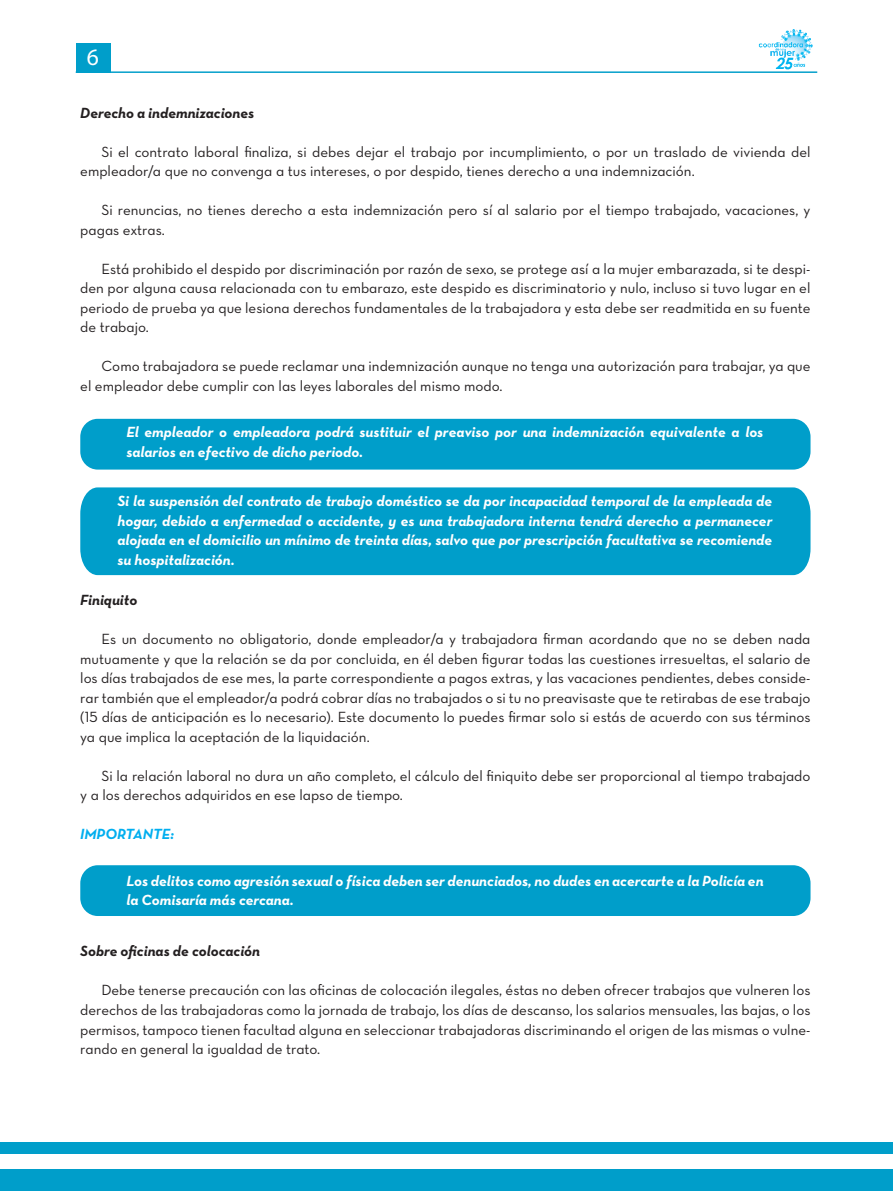
<style>
.page{position:relative;width:893px;height:1191px;background:#fff}
.page>*{position:absolute;margin:0;border:0;box-sizing:border-box;transform-origin:0 0}
.t1{font:23.55px "Myriad Pro";color:#fff}
.t2{font:15px/19.5px "Neutra Text Book Alt";color:#231f20}
.t3{font:italic 700 15px/19.5px "Neutra Text";color:#fff}
.t4{font:italic 700 15px "Neutra Text";color:#231f20}
.t5{font:italic 700 15px "Neutra Text";color:#00aeef}
</style>
<div class="page">
<div style="left:80px;top:487px;width:730px;height:88px;background:#009eca"></div>
<div style="left:76px;top:43px;width:34px;height:30px;background:#009eca"></div>
<div style="left:0;top:1142px;width:893px;height:12px;background:#009eca"></div>
<div style="left:0;top:1169px;width:893px;height:22px;background:#009eca"></div>
<div style="left:80px;top:419px;width:730px;height:50px;background:#009eca;border-radius:18px"></div>
<div style="left:80px;top:865px;width:730px;height:51px;background:#009eca;border-radius:18px"></div>
<img style="left:758px;top:29px;width:55px;height:41px">
<hr style="left:76px;top:71px;width:741px;height:2px;background:#009eca">
<h1 class="t1" style="left:87px;top:42px;width:14px">6</h1>
<p class="t4" style="left:80px;top:103px;width:176px">Derecho a indemnizaciones</p>
<p class="t2" style="left:80px;top:142px;width:732px;text-indent:21px">Si el contrato laboral finaliza, si debes dejar el trabajo por incumplimiento, o por un traslado de vivienda del empleador/a que no convenga a tus intereses, o por despido, tienes derecho a una indemnización.</p>
<p class="t2" style="left:80px;top:200px;width:732px;text-indent:21px">Si renuncias, no tienes derecho a esta indemnización pero sí al salario por el tiempo trabajado, vacaciones, y pagas extras.</p>
<p class="t2" style="left:80px;top:259px;width:732px;text-align:justify;text-indent:21px">Está prohibido el despido por discriminación por razón de sexo, se protege así a la mujer embarazada, si te despi&shy;den por alguna causa relacionada con tu embarazo, este despido es discriminatorio y nulo, incluso si tuvo lugar en el periodo de prueba ya que lesiona derechos fundamentales de la trabajadora y esta debe ser readmitida en su fuente de trabajo.</p>
<p class="t2" style="left:80px;top:356px;width:732px;text-indent:21px">Como trabajadora se puede reclamar una indemnización aunque no tenga una autorización para trabajar, ya que el empleador debe cumplir con las leyes laborales del mismo modo.</p>
<p class="t3" style="left:126px;top:422px;width:639px">El empleador o empleadora podrá sustituir el preaviso por una indemnización equivalente a los salarios en efectivo de dicho periodo.</p>
<p class="t3" style="left:118px;top:491px;width:656px;text-align:justify">Si la suspensión del contrato de trabajo doméstico se da por incapacidad temporal de la empleada de hogar, debido a enfermedad o accidente, y es una trabajadora interna tendrá derecho a permanecer alojada en el domicilio un mínimo de treinta días, salvo que por prescripción facultativa se recomiende su hospitalización.</p>
<p class="t4" style="left:80px;top:591px;width:59px">Finiquito</p>
<p class="t2" style="left:80px;top:629px;width:732px;text-align:justify;text-indent:21px">Es un documento no obligatorio, donde empleador/a y trabajadora firman acordando que no se deben nada mutuamente y que la relación se da por concluida, en él deben figurar todas las cuestiones irresueltas, el salario de los días trabajados de ese mes, la parte correspondiente a pagos extras, y las vacaciones pendientes, debes conside&shy;rar también que el empleador/a podrá cobrar días no trabajados o si tu no preavisaste que te retirabas de ese trabajo (15 días de anticipación es lo necesario). Este documento lo puedes firmar solo si estás de acuerdo con sus términos ya que implica la aceptación de la liquidación.</p>
<p class="t2" style="left:80px;top:766px;width:732px;text-indent:21px">Si la relación laboral no dura un año completo, el cálculo del finiquito debe ser proporcional al tiempo trabajado y a los derechos adquiridos en ese lapso de tiempo.</p>
<p class="t5" style="left:80px;top:825px;width:95px">IMPORTANTE:</p>
<p class="t3" style="left:126px;top:870px;width:639px">Los delitos como agresión sexual o física deben ser denunciados, no dudes en acercarte a la Policía en la Comisaría más cercana.</p>
<p class="t4" style="left:80px;top:942px;width:181px">Sobre oficinas de colocación</p>
<p class="t2" style="left:80px;top:980px;width:732px;text-align:justify;text-indent:21px">Debe tenerse precaución con las oficinas de colocación ilegales, éstas no deben ofrecer trabajos que vulneren los derechos de las trabajadoras como la jornada de trabajo, los días de descanso, los salarios mensuales, las bajas, o los permisos, tampoco tienen facultad alguna en seleccionar trabajadoras discriminando el origen de las mismas o vulne&shy;rando en general la igualdad de trato.</p>
</div>
